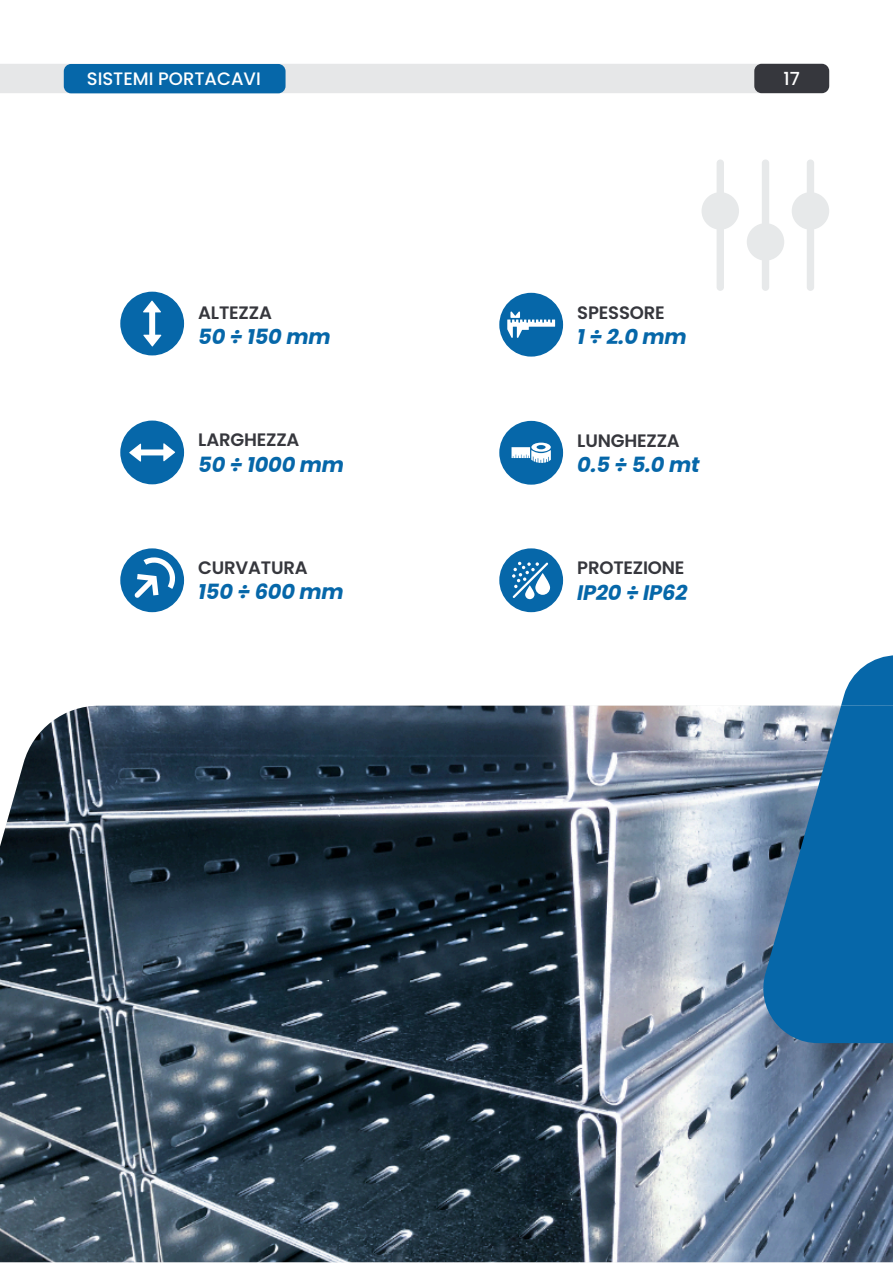
<style>
.page{position:relative;width:893px;height:1263px;background:#fff}
.page>*{position:absolute;margin:0;border:0;box-sizing:border-box;transform-origin:0 0}
.t1{font:italic 700 21px "Poppins";letter-spacing:-.01em;color:#0667a9}
.t2{font:600 18px "Poppins";letter-spacing:-.01em;color:#36373d}
.t3{font:500 18px "Poppins";color:#fff}
</style>
<div class="page">
<div style="left:0;top:64px;width:829px;height:29px;background:#e6e7e8"></div>
<div style="left:64px;top:64px;width:222px;height:29px;background:#0667a9;border-radius:7px"></div>
<div style="left:754px;top:64px;width:75px;height:29px;background:#36373d;border-radius:7px"></div>
<svg style="left:747px;top:159px;width:37px;height:132px"></svg>
<svg style="left:701px;top:159px;width:38px;height:132px"></svg>
<svg style="left:792px;top:159px;width:37px;height:132px"></svg>
<img style="left:0;top:706px;width:893px;height:556px">
<svg style="left:841px;top:655px;width:52px;height:51px"></svg>
<svg style="left:756px;top:706px;width:137px;height:337px;background:#2a73a8"></svg>
<svg style="left:120px;top:292px;width:64px;height:63px"></svg>
<svg style="left:120px;top:421px;width:64px;height:63px"></svg>
<svg style="left:120px;top:548px;width:64px;height:64px"></svg>
<svg style="left:499px;top:293px;width:64px;height:64px"></svg>
<svg style="left:499px;top:421px;width:64px;height:64px"></svg>
<svg style="left:499px;top:548px;width:64px;height:64px"></svg>
<p class="t3" style="left:87px;top:66px;width:175px">SISTEMI PORTACAVI</p>
<p class="t3" style="left:784px;top:66px;width:18px">17</p>
<p class="t2" style="left:198px;top:300px;width:75px">ALTEZZA</p>
<p class="t1" style="left:198px;top:322px;width:134px">50 ÷ 150 mm</p>
<p class="t2" style="left:577px;top:300px;width:89px">SPESSORE</p>
<p class="t1" style="left:577px;top:322px;width:111px">1 ÷ 2.0 mm</p>
<p class="t2" style="left:198px;top:427px;width:103px">LARGHEZZA</p>
<p class="t1" style="left:198px;top:450px;width:147px">50 ÷ 1000 mm</p>
<p class="t2" style="left:577px;top:428px;width:104px">LUNGHEZZA</p>
<p class="t1" style="left:577px;top:450px;width:124px">0.5 ÷ 5.0 mt</p>
<p class="t2" style="left:198px;top:555px;width:111px">CURVATURA</p>
<p class="t1" style="left:198px;top:577px;width:147px">150 ÷ 600 mm</p>
<p class="t2" style="left:577px;top:555px;width:109px">PROTEZIONE</p>
<p class="t1" style="left:577px;top:578px;width:112px">IP20 ÷ IP62</p>
</div>
